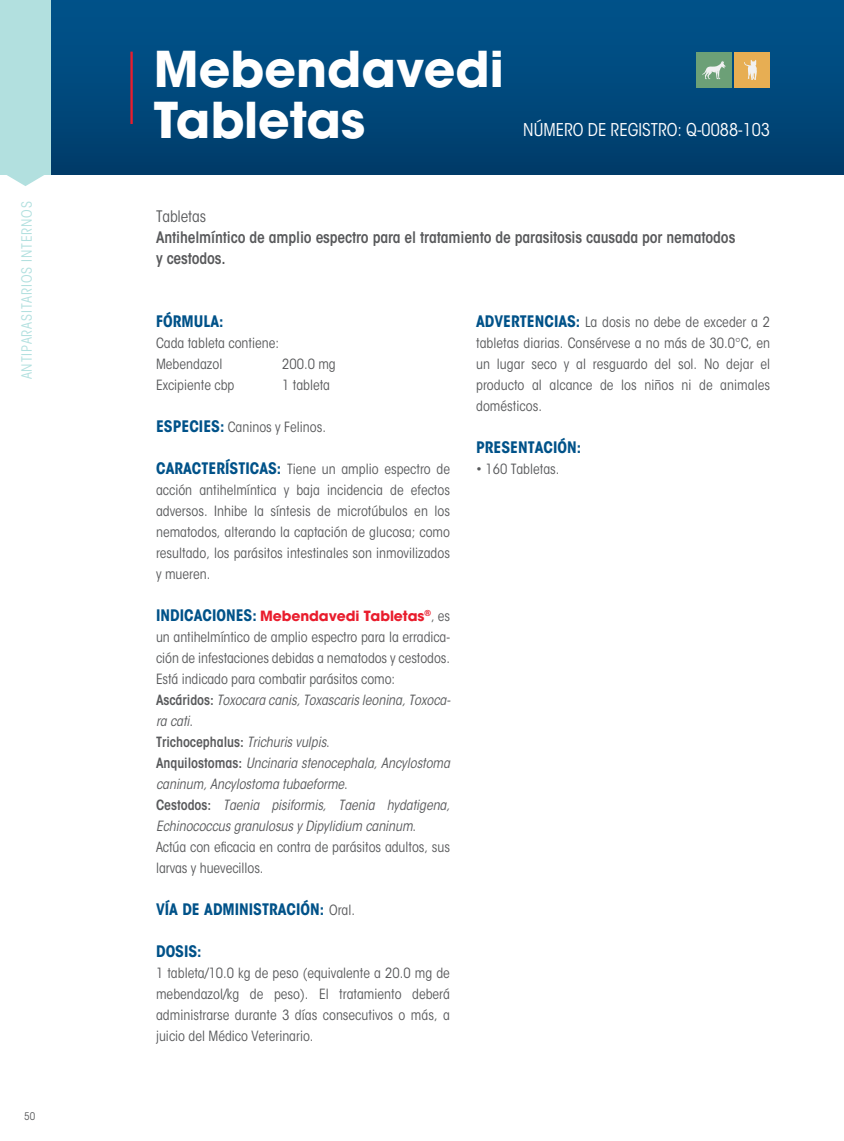
<style>
.page{position:relative;width:844px;height:1141px;background:#fff}
.page>*{position:absolute;margin:0;border:0;box-sizing:border-box;transform-origin:0 0}
.t1{font:700 49px/50.8px "ITC Avant Garde Std";color:#fff}
.t2{font:condensed 17.5px "ITC Avant Garde Std";color:#fff}
.t3{font:600 condensed 15.75px/21px "ITC Avant Garde Std";letter-spacing:-.01em;color:#58595b}
.t4{font:700 condensed 15.75px "ITC Avant Garde Std";color:#005289}
.t5{font:condensed 15.75px "ITC Avant Garde Std";letter-spacing:-.01em;color:#58595b}
.t6{font:condensed 14px/21px "ITC Avant Garde Std";color:#58595b;text-align:justify}
.t7{font:condensed 14px "ITC Avant Garde Std";letter-spacing:.06em;color:#b2e0df}
.t8{font:condensed 10.5px "ITC Avant Garde Std";color:#58595b}
.s1{font-weight:700;font-size:15.75px;color:#005289}
.s2{font-weight:700;font-stretch:normal;color:#e91d2d}
.s3{font-weight:600}
.s4{font-style:italic}
.s5{font-weight:400;font-size:14px;color:#58595b}
</style>
<div class="page">
<div style="left:0;top:0;width:843px;height:175px;background:linear-gradient(to bottom,#00558d,#003d6b)"></div>
<div style="left:0;top:0;width:50px;height:175px;background:#b2e0df"></div>
<svg style="left:7px;top:175px;width:37px;height:11px"></svg>
<hr style="left:130px;top:52px;width:3px;height:72px;background:#e91d2d">
<div style="left:695px;top:52px;width:36px;height:36px;background:#6ca077"></div>
<svg style="left:702px;top:61px;width:23px;height:18px"></svg>
<div style="left:733px;top:52px;width:36px;height:36px;background:#e7ae53"></div>
<svg style="left:744px;top:60px;width:12px;height:20px"></svg>
<p class="t7" style="left:18px;top:379px;width:179px;rotate:-90deg">ANTIPARASITARIOS INTERNOS</p>
<p class="t8" style="left:24px;top:1110px;width:12px">50</p>
<h1 class="t1" style="left:154px;top:43px;width:351px">Mebendavedi<br>Tabletas</h1>
<p class="t2" style="left:523px;top:119px;width:248px">NÚMERO DE REGISTRO: Q-0088-103</p>
<p class="t5" style="left:156px;top:207px;width:51px">Tabletas</p>
<p class="t3" style="left:156px;top:227px;width:580px">Antihelmíntico de amplio espectro para el tratamiento de parasitosis causada por nematodos y cestodos.</p>
<p class="t4" style="left:156px;top:311px;width:69px">FÓRMULA:</p>
<p class="t6" style="left:156px;top:332px;width:124px">Cada tableta contiene:<br>Mebendazol</p>
<p class="t6" style="left:282px;top:353px;width:55px">200.0 mg</p>
<p class="t6" style="left:156px;top:374px;width:80px">Excipiente cbp</p>
<p class="t6" style="left:282px;top:374px;width:49px">1 tableta</p>
<p class="t6" style="left:156px;top:416px;width:171px"><span class="s1">ESPECIES:</span> Caninos y Felinos.</p>
<p class="t6" style="left:156px;top:458px;width:295px"><span class="s1">CARACTERÍSTICAS:</span> Tiene un amplio espectro de acción antihelmíntica y baja incidencia de efectos adversos. Inhibe la síntesis de microtúbulos en los nematodos, alterando la captación de glucosa; como resultado, los parásitos intestinales son inmovilizados y mueren.</p>
<p class="t6" style="left:156px;top:605px;width:296px;text-align:left"><span class="s1">INDICACIONES:</span> <span class="s2">Mebendavedi Tabletas</span><sup>®</sup>, es un antihelmíntico de amplio espectro para la erradica&shy;ción de infestaciones debidas a nematodos y cestodos.<br>Está indicado para combatir parásitos como:<br><span class="s3">Ascáridos:</span> <span class="s4">Toxocara canis, Toxascaris leonina, Toxoca&shy;ra cati</span>.<br><span class="s3">Trichocephalus:</span> <span class="s4">Trichuris vulpis</span>.<br><span class="s3">Anquilostomas:</span> <span class="s4">Uncinaria stenocephala, Ancylostoma caninum, Ancylostoma tubaeforme</span>.<br><span class="s3">Cestodos:</span> <span class="s4">Taenia pisiformis, Taenia hydatigena, Echinococcus granulosus y Dipylidium caninum</span>.<br>Actúa con eficacia en contra de parásitos adultos, sus larvas y huevecillos.</p>
<p class="t4" style="left:156px;top:899px;width:200px">VÍA DE ADMINISTRACIÓN: <span class="s5">Oral.</span></p>
<p class="t4" style="left:156px;top:941px;width:47px">DOSIS:</p>
<p class="t6" style="left:156px;top:962px;width:295px">1 tableta/10.0 kg de peso (equivalente a 20.0 mg de mebendazol/kg de peso). El tratamiento deberá administrarse durante 3 días consecutivos o más, a juicio del Médico Veterinario.</p>
<p class="t6" style="left:476px;top:311px;width:295px"><span class="s1">ADVERTENCIAS:</span> La dosis no debe de exceder a 2 tabletas diarias. Consérvese a no más de 30.0°C, en un lugar seco y al resguardo del sol. No dejar el producto al alcance de los niños ni de animales domésticos.</p>
<p class="t4" style="left:476px;top:437px;width:107px">PRESENTACIÓN:</p>
<p class="t6" style="left:476px;top:458px;width:85px">• 160 Tabletas.</p>
</div>
